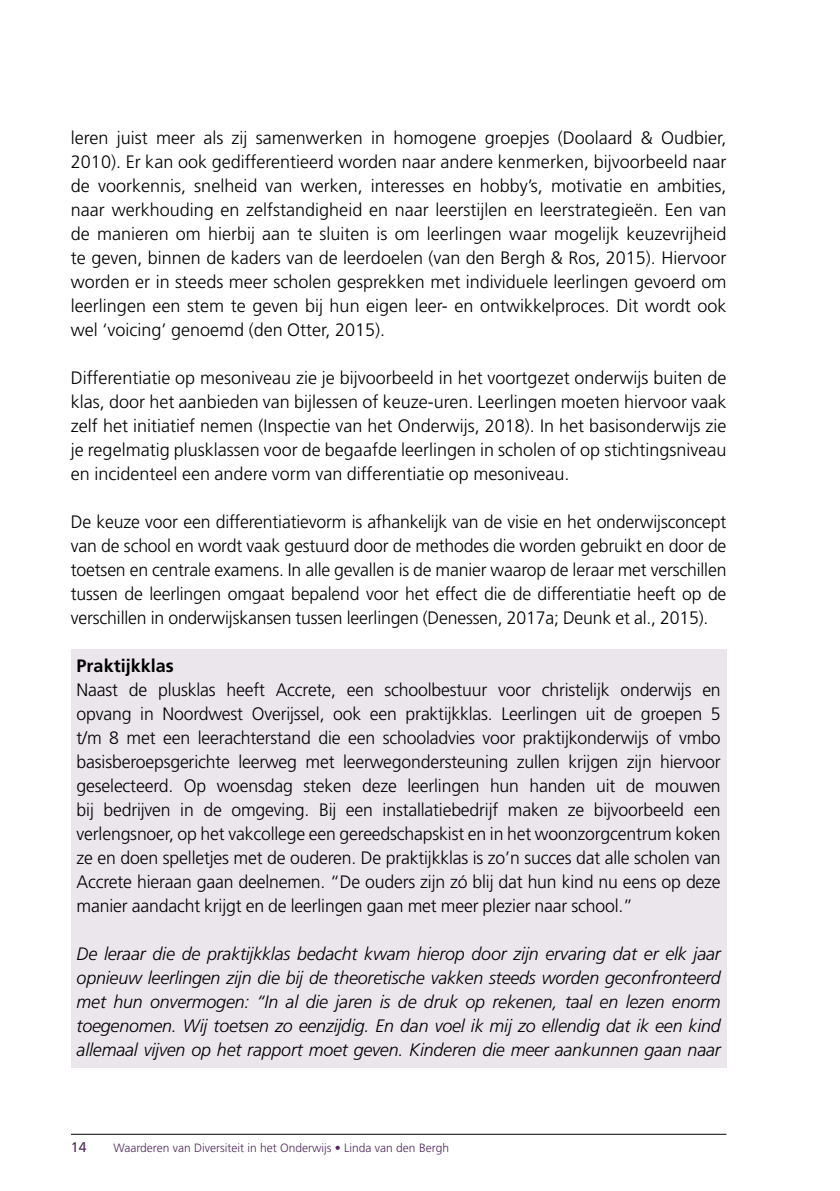
<style>
.page{position:relative;width:840px;height:1191px;background:#fff}
.page>*{position:absolute;margin:0;border:0;box-sizing:border-box;transform-origin:0 0}
.t1{font:300 18px/24px "Fontys Frutiger";letter-spacing:-.01em;color:#000;text-align:justify}
.t2{font:italic 300 18px/24px "Fontys Frutiger";letter-spacing:-.01em;color:#000;text-align:justify}
.t3{font:700 18px "Fontys Frutiger";color:#000}
.t4{font:14px "Fontys Frutiger Roman";color:#512a5b}
.t5{font:300 12px "Fontys Frutiger";color:#512a5b}
</style>
<div class="page">
<hr style="left:71px;top:1134px;width:655px;height:1px;background:#000">
<div style="left:71px;top:649px;width:655px;height:34px;background:#ebe6ec"></div>
<div style="left:71px;top:673px;width:655px;height:250px;background:#ebe6ec"></div>
<div style="left:71px;top:913px;width:655px;height:34px;background:#ebe6ec"></div>
<div style="left:71px;top:937px;width:655px;height:130px;background:#ebe6ec"></div>
<p class="t1" style="left:71px;top:126px;width:656px">leren juist meer als zij samenwerken in homogene groepjes (Doolaard &amp; Oudbier, 2010). Er kan ook gedifferentieerd worden naar andere kenmerken, bijvoorbeeld naar de voorkennis, snelheid van werken, interesses en hobby’s, motivatie en ambities, naar werkhouding en zelfstandigheid en naar leerstijlen en leerstrategieën. Een van de manieren om hierbij aan te sluiten is om leerlingen waar mogelijk keuzevrijheid te geven, binnen de kaders van de leerdoelen (van den Bergh &amp; Ros, 2015). Hiervoor worden er in steeds meer scholen gesprekken met individuele leerlingen gevoerd om leerlingen een stem te geven bij hun eigen leer- en ontwikkelproces. Dit wordt ook wel ‘voicing’ genoemd (den Otter, 2015).</p>
<p class="t1" style="left:71px;top:366px;width:656px">Differentiatie op mesoniveau zie je bijvoorbeeld in het voortgezet onderwijs buiten de klas, door het aanbieden van bijlessen of keuze-uren. Leerlingen moeten hiervoor vaak zelf het initiatief nemen (Inspectie van het Onderwijs, 2018). In het basisonderwijs zie je regelmatig plusklassen voor de begaafde leerlingen in scholen of op stichtingsniveau en incidenteel een andere vorm van differentiatie op mesoniveau.</p>
<p class="t1" style="left:71px;top:510px;width:656px">De keuze voor een differentiatievorm is afhankelijk van de visie en het onderwijsconcept van de school en wordt vaak gestuurd door de methodes die worden gebruikt en door de toetsen en centrale examens. In alle gevallen is de manier waarop de leraar met verschillen tussen de leerlingen omgaat bepalend voor het effect die de differentiatie heeft op de verschillen in onderwijskansen tussen leerlingen (Denessen, 2017a; Deunk et al., 2015).</p>
<p class="t3" style="left:77px;top:655px;width:99px">Praktijkklas</p>
<p class="t1" style="left:77px;top:678px;width:645px">Naast de plusklas heeft Accrete, een schoolbestuur voor christelijk onderwijs en opvang in Noordwest Overijssel, ook een praktijkklas. Leerlingen uit de groepen 5 t/m 8 met een leerachterstand die een schooladvies voor praktijkonderwijs of vmbo basisberoepsgerichte leerweg met leerwegondersteuning zullen krijgen zijn hiervoor geselecteerd. Op woensdag steken deze leerlingen hun handen uit de mouwen bij bedrijven in de omgeving. Bij een installatiebedrijf maken ze bijvoorbeeld een verlengsnoer, op het vakcollege een gereedschapskist en in het woonzorgcentrum koken ze en doen spelletjes met de ouderen. De praktijkklas is zo’n succes dat alle scholen van Accrete hieraan gaan deelnemen. “De ouders zijn zó blij dat hun kind nu eens op deze manier aandacht krijgt en de leerlingen gaan met meer plezier naar school.”</p>
<p class="t2" style="left:77px;top:942px;width:645px">De leraar die de praktijkklas bedacht kwam hierop door zijn ervaring dat er elk jaar opnieuw leerlingen zijn die bij de theoretische vakken steeds worden geconfronteerd met hun onvermogen: “In al die jaren is de druk op rekenen, taal en lezen enorm toegenomen. Wij toetsen zo eenzijdig. En dan voel ik mij zo ellendig dat ik een kind allemaal vijven op het rapport moet geven. Kinderen die meer aankunnen gaan naar</p>
<p class="t4" style="left:71px;top:1139px;width:17px">14</p>
<p class="t5" style="left:113px;top:1141px;width:337px">Waarderen van Diversiteit in het Onderwijs • Linda van den Bergh</p>
</div>
